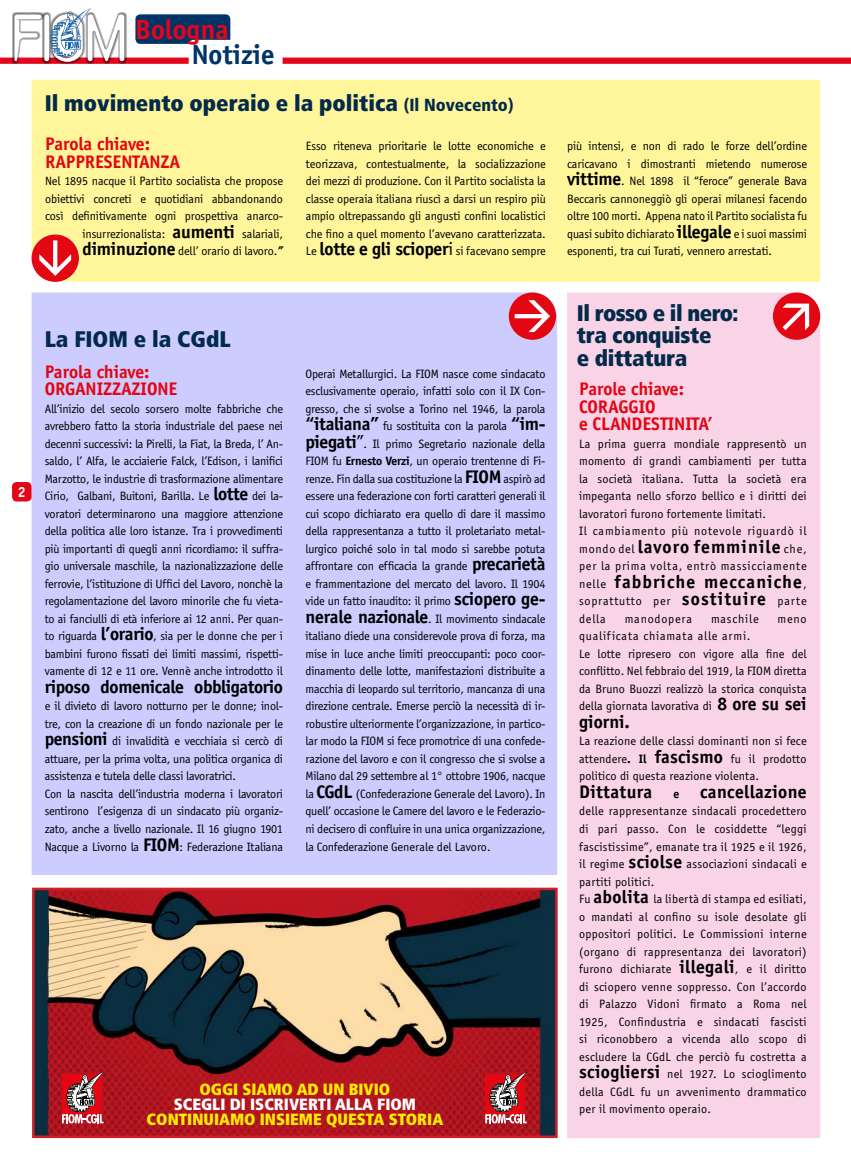
<style>
.page{position:relative;width:851px;height:1170px;background:#fff}
.page>*{position:absolute;margin:0;border:0;box-sizing:border-box;transform-origin:0 0}
.t1{font:700 28.5px "Officina Sans";color:#e3051b}
.t2{font:700 28.5px "Officina Sans";color:#003467}
.t3{font:900 condensed 22.5px/22.5px "Frutiger";color:#032a4a}
.t4{font:700 18.75px/17.5px "Officina Sans";color:#e30613}
.t5{font:700 18.75px "Officina Sans";letter-spacing:.06em;color:#000}
.t6{font:700 18.75px "Officina Sans";letter-spacing:.02em;color:#000}
.t7{font:700 18.75px "Officina Sans";letter-spacing:-.02em;color:#000}
.t8{font:900 condensed 16.25px "Frutiger";color:#ffed00}
.t9{font:900 condensed 16.25px "Frutiger";color:#fff}
.t10{font:700 15px "Officina Sans";color:#fff}
.t11{font:12.5px/17.5px "Officina Sans";letter-spacing:.01em;color:#000;text-align:justify}
.t12{font:12.5px/17.5px "Officina Sans";letter-spacing:-.02em;color:#000}
.t13{font:12.5px/17.5px "Officina Sans";letter-spacing:-.01em;color:#000;text-align:right}
.t14{font:12.5px/17.5px "Officina Sans";letter-spacing:.06em;color:#000}
.s1{font-size:17.5px}
.s2{font-weight:700;font-size:18.75px}
.s3{font-weight:700;font-style:italic}
.s4{font-size:18.75px}
.s5{font-weight:700}
.s6{font-weight:400;font-size:12.5px}
.s7{font-size:12.5px}
</style>
<div class="page">
<div style="left:0;top:58px;width:850px;height:6px;background:#e3051b"></div>
<svg style="left:52px;top:62px;width:33px;height:3px"></svg>
<svg style="left:44px;top:62px;width:8px;height:2px"></svg>
<svg style="left:12px;top:12px;width:32px;height:52px"></svg>
<svg style="left:85px;top:12px;width:42px;height:52px"></svg>
<svg style="left:14px;top:8px;width:110px;height:54px"></svg>
<div style="left:135px;top:14px;width:95px;height:30px;background:#003467;border-radius:5px"></div>
<div style="left:189px;top:40px;width:93px;height:29px;background:#fff;border-radius:5px"></div>
<div style="left:567px;top:292px;width:253px;height:845px;background:#f9d3e6"></div>
<div style="left:32px;top:292px;width:525px;height:582px;background:#ccf"></div>
<div style="left:32px;top:80px;width:788px;height:202px;background:#fff69b"></div>
<div style="left:12px;top:482px;width:20px;height:19px;background:#e3051b;border-radius:5px"></div>
<svg style="left:32px;top:234px;width:47px;height:48px"></svg>
<svg style="left:508px;top:292px;width:48px;height:48px"></svg>
<svg style="left:770px;top:292px;width:51px;height:50px"></svg>
<img style="left:36px;top:891px;width:517px;height:242px">
<div style="left:32px;top:887px;width:525px;height:250px;border:3px solid #ca2228"></div>
<svg style="left:62px;top:1071px;width:42px;height:52px;background:#bb5057"></svg>
<svg style="left:485px;top:1071px;width:42px;height:52px;background:#bb5057"></svg>
<h1 class="t1" style="left:135px;top:12px;width:95px">Bologna</h1>
<h1 class="t2" style="left:192px;top:37px;width:84px">Notizie</h1>
<h2 class="t3" style="left:45px;top:91px;width:470px">Il movimento operaio e la politica <span class="s1">(Il Novecento)</span></h2>
<h3 class="t4" style="left:45px;top:135px;width:136px">Parola chiave:<br>RAPPRESENTANZA</h3>
<p class="t13" style="left:45px;top:172px;width:239px">Nel 1895 nacque il Partito socialista che propose obiettivi concreti e quotidiani abbandonando così definitivamente ogni prospettiva anarco&shy;insurrezionalista: <span class="s2">aumenti</span> salariali, <span class="s2">diminuzione</span> dell’ orario di lavoro.<span class="s3">”</span></p>
<p class="t11" style="left:306px;top:137px;width:241px">Esso riteneva prioritarie le lotte economiche e teorizzava, contestualmente, la socializzazione dei mezzi di produzione. Con il Partito socialista la classe operaia italiana riuscì a darsi un respiro più ampio oltrepassando gli angusti confini localistici che fino a quel momento l’avevano caratterizzata.<br>Le <span class="s2">lotte e gli scioper</span><span class="s4">i</span> si facevano sempre</p>
<p class="t10" style="left:18px;top:482px;width:9px">2</p>
<h2 class="t3" style="left:45px;top:328px;width:187px">La FIOM e la CGdL</h2>
<h3 class="t4" style="left:45px;top:362px;width:134px">Parola chiave:<br>ORGANIZZAZIONE</h3>
<p class="t11" style="left:45px;top:400px;width:240px">All’inizio del secolo sorsero molte fabbriche che avrebbero fatto la storia industriale del paese nei decenni successivi: la Pirelli, la Fiat, la Breda, l’ An&shy;saldo, l’ Alfa, le acciaierie Falck, l’Edison, i lanifici Marzotto, le industrie di trasformazione alimentare Cirio, Galbani, Buitoni, Barilla. Le <span class="s2">lotte</span> dei la&shy;voratori determinarono una maggiore attenzione della politica alle loro istanze. Tra i provvedimenti più importanti di quegli anni ricordiamo: il suffra&shy;gio universale maschile, la nazionalizzazione delle ferrovie, l’istituzione di Uffici del Lavoro, nonchè la regolamentazione del lavoro minorile che fu vieta&shy;to ai fanciulli di età inferiore ai 12 anni. Per quan&shy;to riguarda <span class="s2">l’orario</span>, sia per le donne che per i bambini furono fissati dei limiti massimi, rispetti&shy;vamente di 12 e 11 ore. Vennè anche introdotto il</p>
<h3 class="t7" style="left:45px;top:675px;width:240px">riposo domenicale obbligatorio</h3>
<p class="t12" style="left:45px;top:697px;width:240px">e il divieto di lavoro notturno per le donne; inol&shy;tre, con la creazione di un fondo nazionale per le <span class="s2">pensioni</span> di invalidità e vecchiaia si cercò di attuare, per la prima volta, una politica organica di assistenza e tutela delle classi lavoratrici.<br>Con la nascita dell’industria moderna i lavoratori sentirono l’esigenza di un sindacato più organiz&shy;zato, anche a livello nazionale. Il 16 giugno 1901<br>Nacque a Livorno la <span class="s2">FIOM</span>: Federazione Italiana</p>
<p class="t11" style="left:305px;top:365px;width:241px">Operai Metallurgici. La FIOM nasce come sindacato esclusivamente operaio, infatti solo con il IX Con&shy;gresso, che si svolse a Torino nel 1946, la parola <span class="s2">“italiana”</span> fu sostituita con la parola <span class="s2">“im&shy;piegati</span><span class="s4">”</span>. Il primo Segretario nazionale della FIOM fu <span class="s5">Ernesto Verzi</span>, un operaio trentenne di Fi&shy;renze. Fin dalla sua costituzione la <span class="s2">FIOM</span> aspirò ad essere una federazione con forti caratteri generali il cui scopo dichiarato era quello di dare il massimo della rappresentanza a tutto il proletariato metal&shy;lurgico poiché solo in tal modo si sarebbe potuta affrontare con efficacia la grande <span class="s2">precarietà </span>e frammentazione del mercato del lavoro. Il 1904 vide un fatto inaudito: il primo <span class="s2">sciopero ge&shy;nerale nazionale</span>. Il movimento sindacale italiano diede una considerevole prova di forza, ma mise in luce anche limiti preoccupanti: poco coor&shy;dinamento delle lotte, manifestazioni distribuite a macchia di leopardo sul territorio, mancanza di una direzione centrale. Emerse perciò la necessità di ir&shy;robustire ulteriormente l’organizzazione, in partico&shy;lar modo la FIOM si fece promotrice di una confede&shy;razione del lavoro e con il congresso che si svolse a Milano dal 29 settembre al 1° ottobre 1906, nacque la <span class="s2">CGdL</span> (Confederazione Generale del Lavoro). In quell’ occasione le Camere del lavoro e le Federazio&shy;ni decisero di confluire in una unica organizzazione, la Confederazione Generale del Lavoro.</p>
<h3 class="t8" style="left:199px;top:1078px;width:192px">OGGI SIAMO AD UN BIVIO</h3>
<h3 class="t9" style="left:174px;top:1093px;width:244px">SCEGLI DI ISCRIVERTI ALLA FIOM</h3>
<h3 class="t8" style="left:147px;top:1108px;width:298px">CONTINUIAMO INSIEME QUESTA STORIA</h3>
<p class="t11" style="left:567px;top:137px;width:241px">più intensi, e non di rado le forze dell’ordine caricavano i dimostranti mietendo numerose <span class="s2">vittime</span>. Nel 1898 il “feroce” generale Bava Beccaris cannoneggiò gli operai milanesi facendo oltre 100 morti. Appena nato il Partito socialista fu quasi subito dichiarato <span class="s2">illegale</span> e i suoi massimi esponenti, tra cui Turati, vennero arrestati.</p>
<h2 class="t3" style="left:577px;top:301px;width:163px">Il rosso e il nero: tra conquiste<br>e dittatura</h2>
<h3 class="t4" style="left:579px;top:380px;width:135px">Parole chiave:<br>CORAGGIO<br>e CLANDESTINITA’</h3>
<p class="t11" style="left:579px;top:435px;width:229px;text-align:left">La prima guerra mondiale rappresentò un momento di grandi cambiamenti per tutta la società italiana. Tutta la società era impeganta nello sforzo bellico e i diritti dei lavoratori furono fortemente limitati.<br>Il cambiamento più notevole riguardò il</p>
<h3 class="t5" style="left:579px;top:535px;width:229px"><span class="s6">mondo del</span> lavoro femminile <span class="s6">che,</span></h3>
<p class="t14" style="left:579px;top:557px;width:229px">per la prima volta, entrò massicciamente</p>
<h3 class="t5" style="left:579px;top:570px;width:229px"><span class="s6">nelle</span> fabbriche meccaniche<span class="s6">,</span></h3>
<p class="t14" style="left:579px;top:592px;width:229px">soprattutto per <span class="s2">sostituire</span> parte della</p>
<p class="t14" style="left:624px;top:610px;width:69px">manodopera</p>
<p class="t14" style="left:711px;top:610px;width:49px">maschile</p>
<p class="t11" style="left:777px;top:610px;width:31px">meno</p>
<p class="t11" style="left:579px;top:627px;width:229px;text-align:left">qualificata chiamata alle armi.<br>Le lotte ripresero con vigore alla fine del conflitto. Nel febbraio del 1919, la FIOM diretta da Bruno Buozzi realizzò la storica conquista della giornata lavorativa di <span class="s2">8 ore su sei</span></p>
<h3 class="t6" style="left:579px;top:710px;width:52px">giorni.</h3>
<p class="t11" style="left:579px;top:732px;width:229px">La reazione delle classi dominanti non si fece attendere<span class="s5">. Il</span> <span class="s2">fascismo</span> fu il prodotto politico di questa reazione violenta.</p>
<h3 class="t6" style="left:579px;top:780px;width:229px">Dittatura <span class="s7">e</span> cancellazione</h3>
<p class="t11" style="left:579px;top:802px;width:229px;text-align:left">delle rappresentanze sindacali procedettero di pari passo. Con le cosiddette “leggi fascistissime”, emanate tra il 1925 e il 1926, il regime <span class="s2">sciolse</span> associazioni sindacali e partiti politici.<br>Fu <span class="s2">abolita</span> la libertà di stampa ed esiliati, o mandati al confino su isole desolate gli oppositori politici. Le Commissioni interne (organo di rappresentanza dei lavoratori) furono dichiarate <span class="s2">illegali</span>, e il diritto di sciopero venne soppresso. Con l’accordo di Palazzo Vidoni firmato a Roma nel 1925, Confindustria e sindacati fascisti si riconobbero a vicenda allo scopo di escludere la CGdL che perciò fu costretta a <span class="s2">sciogliersi</span> nel 1927. Lo scioglimento della CGdL fu un avvenimento drammatico per il movimento operaio.</p>
</div>
